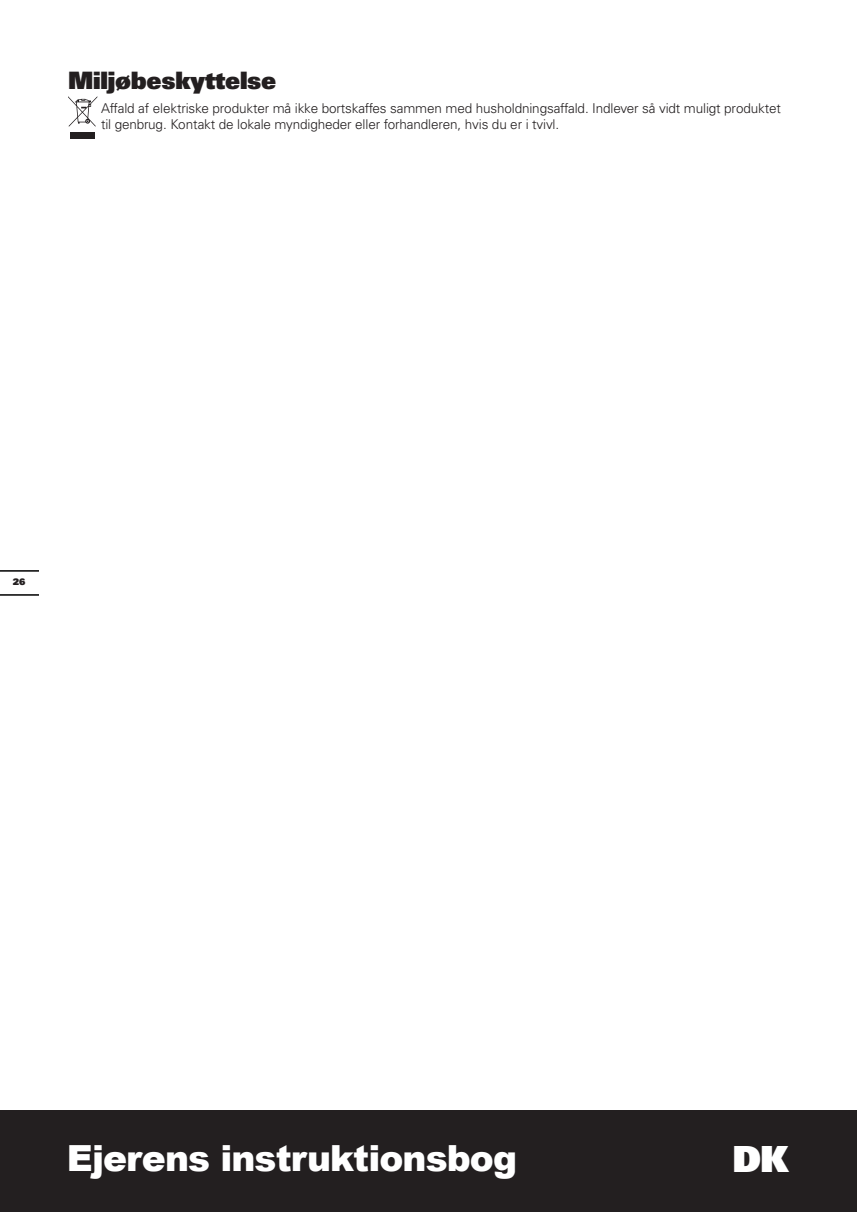
<style>
.page{position:relative;width:857px;height:1212px;background:#fff}
.page>*{position:absolute;margin:0;border:0;box-sizing:border-box;transform-origin:0 0}
.t1{font:900 36px "Arial";letter-spacing:-.025em;color:#fff}
.t2{font:900 36px "Univers";color:#fff}
.t3{font:900 24px "Univers";letter-spacing:-.01em;color:#231f20}
.t4{font:300 13.5px/16.5px "Univers";letter-spacing:-.01em;color:#231f20}
.t5{font:900 9px "Univers";color:#231f20}
</style>
<div class="page">
<div style="left:0;top:1110px;width:857px;height:102px;background:#231f20"></div>
<hr style="left:0;top:594px;width:38px;height:2px;background:#000">
<hr style="left:0;top:570px;width:38px;height:2px;background:#000">
<svg style="left:68px;top:96px;width:29px;height:31px"></svg>
<div style="left:71px;top:133px;width:24px;height:6px;background:#231f20"></div>
<h2 class="t3" style="left:68px;top:64px;width:210px">Miljøbeskyttelse</h2>
<p class="t4" style="left:101px;top:100px;width:681px">Affald af elektriske produkter må ikke bortskaffes sammen med husholdningsaffald. Indlever så vidt muligt produktet til genbrug. Kontakt de lokale myndigheder eller forhandleren, hvis du er i tvivl.</p>
<p class="t5" style="left:13px;top:576px;width:14px">26</p>
<h1 class="t1" style="left:67px;top:1132px;width:451px">Ejerens instruktionsbog</h1>
<h1 class="t2" style="left:732px;top:1135px;width:58px">DK</h1>
</div>
